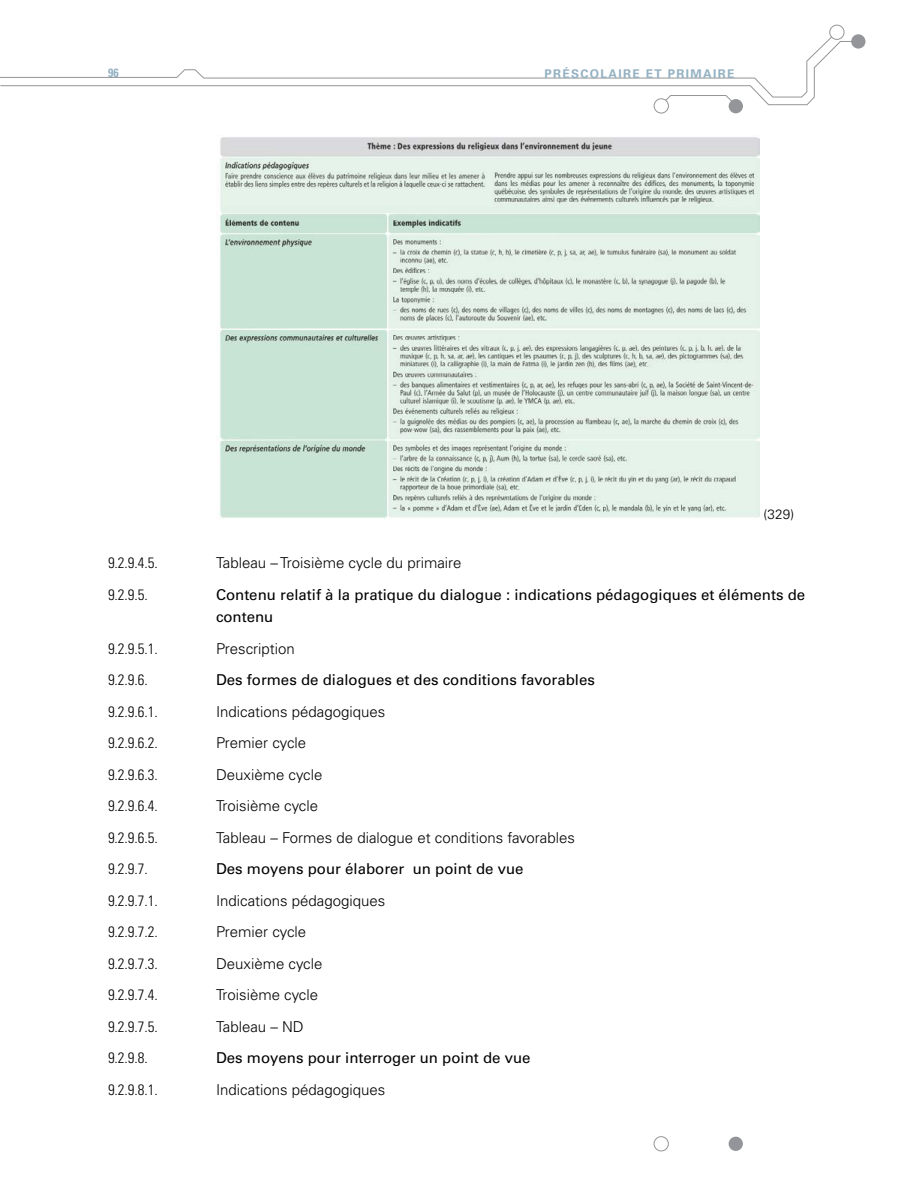
<style>
.page{position:relative;width:918px;height:1188px;background:#fff}
.page>*{position:absolute;margin:0;border:0;box-sizing:border-box;transform-origin:0 0}
.t1{font:300 15px "Univers LT Std";color:#000}
.t2{font:15px/22.5px "Univers LT Std";color:#000}
.t3{font:300 condensed 15px "Univers LT Std";color:#000}
.t4{font:300 13.5px "Univers LT Std";color:#000}
.t5{font:700 12px "Univers LT Std";letter-spacing:.11em;color:#93b1c2}
.t6{font:700 condensed 12px "Univers LT Std";color:#93b1c2}
</style>
<div class="page">
<svg style="left:0;top:41px;width:851px;height:64px"></svg>
<div style="left:851px;top:34px;width:14px;height:15px;background:#939598;border-radius:50%"></div>
<svg style="left:654px;top:25px;width:190px;height:88px"></svg>
<div style="left:729px;top:1137px;width:14px;height:14px;background:#939598;border-radius:50%"></div>
<div style="left:654px;top:1136px;width:15px;height:15px;border:1px solid #939598;border-radius:50%"></div>
<img style="left:219px;top:137px;width:541px;height:382px">
<p class="t6" style="left:108px;top:65px;width:12px">96</p>
<p class="t5" style="left:544px;top:67px;width:191px">PRÉSCOLAIRE ET PRIMAIRE</p>
<p class="t4" style="left:764px;top:506px;width:32px">(329)</p>
<p class="t3" style="left:108px;top:554px;width:51px">9.2.9.4.5.</p>
<p class="t1" style="left:216px;top:554px;width:247px">Tableau – Troisième cycle du primaire</p>
<p class="t3" style="left:108px;top:585px;width:41px">9.2.9.5.</p>
<p class="t2" style="left:216px;top:583px;width:591px">Contenu relatif à la pratique du dialogue : indications pédagogiques et éléments de contenu</p>
<p class="t3" style="left:108px;top:639px;width:51px">9.2.9.5.1.</p>
<p class="t1" style="left:216px;top:639px;width:80px">Prescription</p>
<p class="t3" style="left:108px;top:671px;width:41px">9.2.9.6.</p>
<p class="t2" style="left:216px;top:669px;width:381px">Des formes de dialogues et des conditions favorables</p>
<p class="t3" style="left:108px;top:702px;width:51px">9.2.9.6.1.</p>
<p class="t1" style="left:216px;top:702px;width:171px">Indications pédagogiques</p>
<p class="t3" style="left:108px;top:734px;width:51px">9.2.9.6.2.</p>
<p class="t1" style="left:216px;top:734px;width:92px">Premier cycle</p>
<p class="t3" style="left:108px;top:765px;width:51px">9.2.9.6.3.</p>
<p class="t1" style="left:216px;top:765px;width:108px">Deuxième cycle</p>
<p class="t3" style="left:108px;top:797px;width:51px">9.2.9.6.4.</p>
<p class="t1" style="left:216px;top:797px;width:104px">Troisième cycle</p>
<p class="t3" style="left:108px;top:828px;width:51px">9.2.9.6.5.</p>
<p class="t1" style="left:216px;top:828px;width:360px">Tableau – Formes de dialogue et conditions favorables</p>
<p class="t3" style="left:108px;top:860px;width:41px">9.2.9.7.</p>
<p class="t2" style="left:216px;top:858px;width:309px">Des moyens pour élaborer un point de vue</p>
<p class="t3" style="left:108px;top:891px;width:51px">9.2.9.7.1.</p>
<p class="t1" style="left:216px;top:891px;width:171px">Indications pédagogiques</p>
<p class="t3" style="left:108px;top:923px;width:51px">9.2.9.7.2.</p>
<p class="t1" style="left:216px;top:923px;width:92px">Premier cycle</p>
<p class="t3" style="left:108px;top:954px;width:51px">9.2.9.7.3.</p>
<p class="t1" style="left:216px;top:954px;width:108px">Deuxième cycle</p>
<p class="t3" style="left:108px;top:986px;width:51px">9.2.9.7.4.</p>
<p class="t1" style="left:216px;top:986px;width:104px">Troisième cycle</p>
<p class="t3" style="left:108px;top:1017px;width:51px">9.2.9.7.5.</p>
<p class="t1" style="left:216px;top:1017px;width:89px">Tableau – ND</p>
<p class="t3" style="left:108px;top:1049px;width:41px">9.2.9.8.</p>
<p class="t2" style="left:216px;top:1047px;width:316px">Des moyens pour interroger un point de vue</p>
<p class="t3" style="left:108px;top:1080px;width:51px">9.2.9.8.1.</p>
<p class="t1" style="left:216px;top:1080px;width:171px">Indications pédagogiques</p>
</div>
